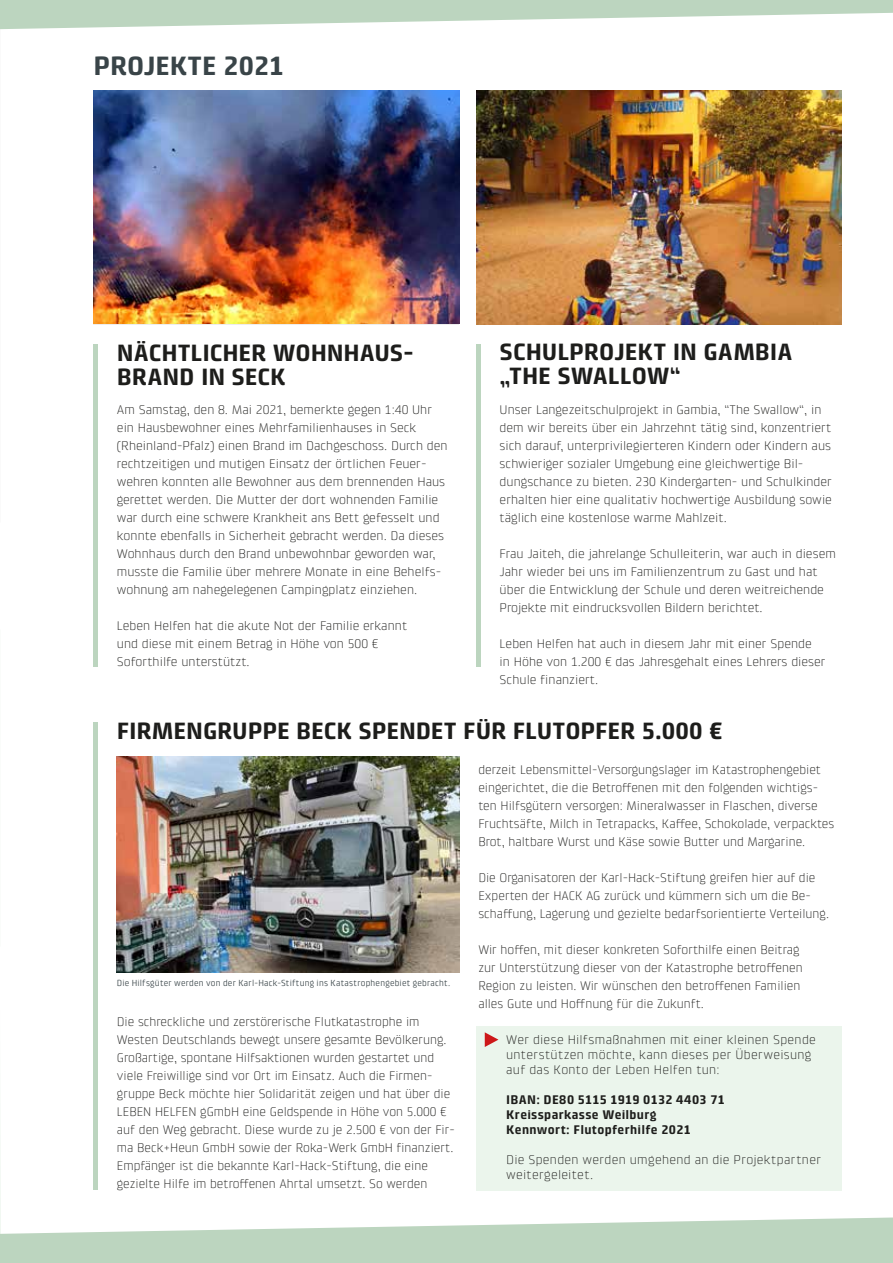
<style>
.page{position:relative;width:893px;height:1263px;background:#fff}
.page>*{position:absolute;margin:0;border:0;box-sizing:border-box;transform-origin:0 0}
.t1{font:700 27px "Klint Pro";color:#394448}
.t2{font:700 24px/24px "Klint Pro";letter-spacing:-.005em;color:#1d1d1b}
.t3{font:300 12.75px/18px "Klint Pro";color:#1d1d1b}
.t4{font:300 12.75px/15px "Klint Pro";letter-spacing:.02em;color:#1d1d1b}
.t5{font:700 12.75px/15px "Klint Pro";letter-spacing:.025em;color:#1d1d1b}
.t6{font:9px "Klint Pro";letter-spacing:.025em;color:#394448;scale:.95 1}
</style>
<div class="page">
<img style="left:94px;top:90px;width:365px;height:234px">
<img style="left:476px;top:90px;width:366px;height:234px">
<hr style="left:94px;top:344px;width:4px;height:323px;background:#bcd5bf">
<div style="left:476px;top:344px;width:5px;height:323px;background:#bcd5bf"></div>
<hr style="left:94px;top:722px;width:4px;height:468px;background:#bcd5bf">
<img style="left:117px;top:757px;width:342px;height:215px">
<svg style="left:0;top:0;width:893px;height:29px"></svg>
<svg style="left:0;top:1008px;width:893px;height:255px"></svg>
<h1 class="t1" style="left:94px;top:50px;width:192px">PROJEKTE 2021</h1>
<h2 class="t2" style="left:117px;top:341px;width:298px">NÄCHTLICHER WOHNHAUS-<br>BRAND IN SECK</h2>
<h2 class="t2" style="left:500px;top:340px;width:294px">SCHULPROJEKT IN GAMBIA „THE SWALLOW“</h2>
<p class="t3" style="left:117px;top:401px;width:332px">Am Samstag, den 8. Mai 2021, bemerkte gegen 1:40 Uhr ein Hausbewohner eines Mehrfamilienhauses in Seck (Rheinland-Pfalz) einen Brand im Dachgeschoss. Durch den rechtzeitigen und mutigen Einsatz der örtlichen Feuer&shy;wehren konnten alle Bewohner aus dem brennenden Haus gerettet werden. Die Mutter der dort wohnenden Familie war durch eine schwere Krankheit ans Bett gefesselt und konnte ebenfalls in Sicherheit gebracht werden. Da dieses Wohnhaus durch den Brand unbewohnbar geworden war, musste die Familie über mehrere Monate in eine Behelfs&shy;wohnung am nahegelegenen Campingplatz einziehen.</p>
<p class="t3" style="left:117px;top:617px;width:292px">Leben Helfen hat die akute Not der Familie erkannt und diese mit einem Betrag in Höhe von 500 €<br>Soforthilfe unterstützt.</p>
<p class="t3" style="left:500px;top:401px;width:334px">Unser Langezeitschulprojekt in Gambia, “The Swallow“, in dem wir bereits über ein Jahrzehnt tätig sind, konzentriert sich darauf, unterprivilegierteren Kindern oder Kindern aus schwieriger sozialer Umgebung eine gleichwertige Bil&shy;dungschance zu bieten. 230 Kindergarten- und Schulkinder erhalten hier eine qualitativ hochwertige Ausbildung sowie täglich eine kostenlose warme Mahlzeit.</p>
<p class="t3" style="left:500px;top:545px;width:338px">Frau Jaiteh, die jahrelange Schulleiterin, war auch in diesem Jahr wieder bei uns im Familienzentrum zu Gast und hat über die Entwicklung der Schule und deren weitreichende Projekte mit eindrucksvollen Bildern berichtet.</p>
<p class="t3" style="left:500px;top:635px;width:328px">Leben Helfen hat auch in diesem Jahr mit einer Spende<br>in Höhe von 1.200 € das Jahresgehalt eines Lehrers dieser<br>Schule finanziert.</p>
<h2 class="t2" style="left:117px;top:718px;width:607px">FIRMENGRUPPE BECK SPENDET FÜR FLUTOPFER 5.000 €</h2>
<p class="t6" style="left:117px;top:978px;width:352px">Die Hilfsgüter werden von der Karl-Hack-Stiftung ins Katastrophengebiet gebracht.</p>
<p class="t3" style="left:117px;top:1013px;width:339px">Die schreckliche und zerstörerische Flutkatastrophe im Westen Deutschlands bewegt unsere gesamte Bevölkerung.<br>Großartige, spontane Hilfsaktionen wurden gestartet und viele Freiwillige sind vor Ort im Einsatz. Auch die Firmen&shy;gruppe Beck möchte hier Solidarität zeigen und hat über die LEBEN HELFEN gGmbH eine Geldspende in Höhe von 5.000 € auf den Weg gebracht. Diese wurde zu je 2.500 € von der Fir&shy;ma Beck+Heun GmbH sowie der Roka-Werk GmbH finanziert.<br>Empfänger ist die bekannte Karl-Hack-Stiftung, die eine gezielte Hilfe im betroffenen Ahrtal umsetzt. So werden</p>
<p class="t3" style="left:478px;top:761px;width:358px">derzeit Lebensmittel-Versorgungslager im Katastrophengebiet eingerichtet, die die Betroffenen mit den folgenden wichtigs&shy;ten Hilfsgütern versorgen: Mineralwasser in Flaschen, diverse Fruchtsäfte, Milch in Tetrapacks, Kaffee, Schokolade, verpacktes Brot, haltbare Wurst und Käse sowie Butter und Margarine.</p>
<p class="t3" style="left:478px;top:869px;width:352px">Die Organisatoren der Karl-Hack-Stiftung greifen hier auf die<br>Experten der HACK AG zurück und kümmern sich um die Be&shy;schaffung, Lagerung und gezielte bedarfsorientierte Verteilung.</p>
<p class="t3" style="left:478px;top:941px;width:326px">Wir hoffen, mit dieser konkreten Soforthilfe einen Beitrag zur Unterstützung dieser von der Katastrophe betroffenen Region zu leisten. Wir wünschen den betroffenen Familien alles Gute und Hoffnung für die Zukunft.</p>
<p class="t4" style="left:506px;top:1032px;width:311px">Wer diese Hilfsmaßnahmen mit einer kleinen Spende unterstützen möchte, kann dieses per Überweisung auf das Konto der Leben Helfen tun:</p>
<p class="t5" style="left:506px;top:1092px;width:220px">IBAN: DE80 5115 1919 0132 4403 71<br>Kreissparkasse Weilburg<br>Kennwort: Flutopferhilfe 2021</p>
<p class="t4" style="left:506px;top:1152px;width:316px">Die Spenden werden umgehend an die Projektpartner weitergeleitet.</p>
</div>
